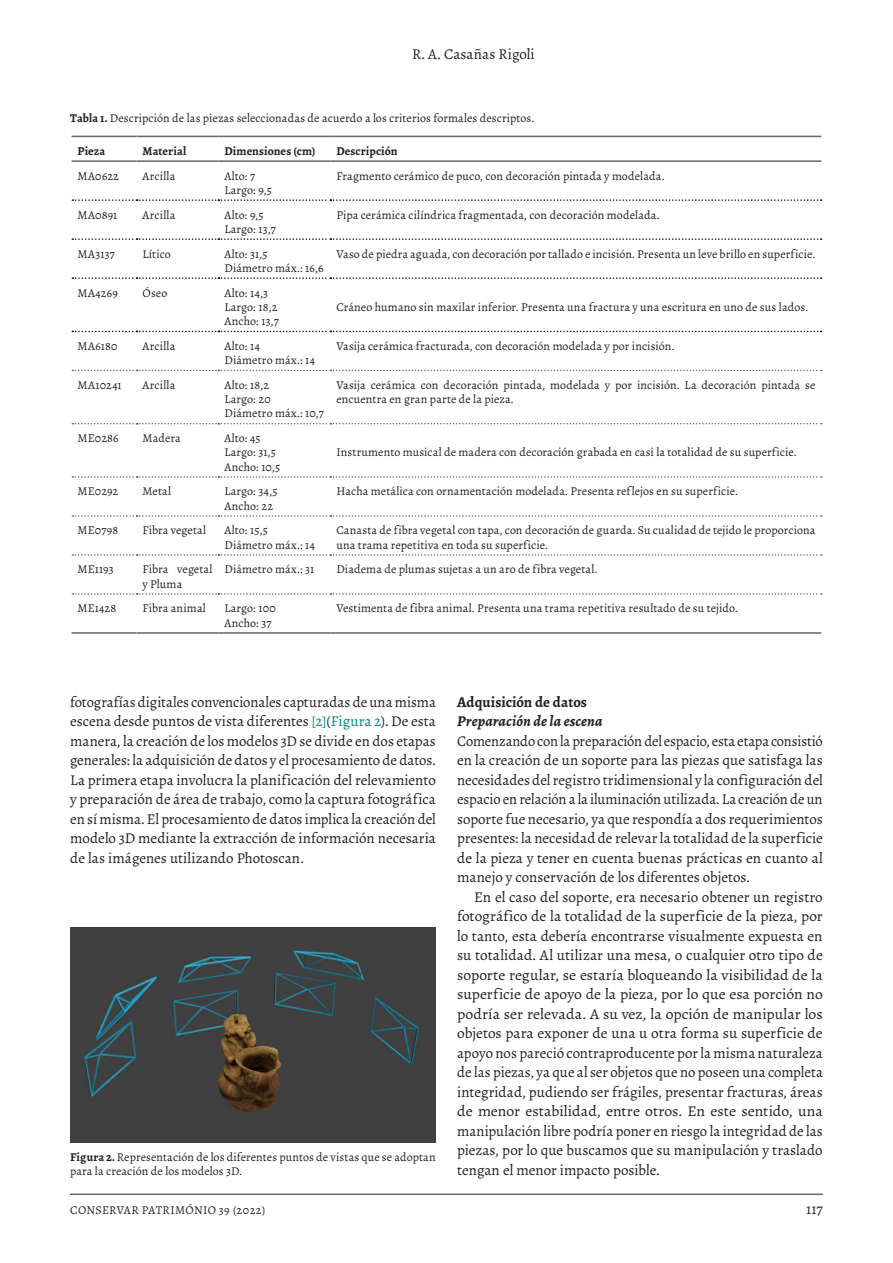
<style>
.page{position:relative;width:893px;height:1263px;background:#fff}
.page>*{position:absolute;margin:0;border:0;box-sizing:border-box;transform-origin:0 0}
.TEXTO_ES{font:15px/19.5px "Alegreya";color:#231f20;text-align:justify}
.Parágrafo_Indentado{font:15px/19.5px "Alegreya";color:#231f20;text-align:justify}
.t1{font:italic 700 15px "Alegreya";letter-spacing:.015em;color:#231f20}
.heading_2{font:700 15px "Alegreya";color:#231f20}
.Primeiro_paragrafo{font:15px "Alegreya";color:#231f20}
.TEXTO_ENG{font:12px/14.2px "Alegreya";letter-spacing:.01em;color:#231f20}
.Notas_P_esq{font:12px/14.2px "Alegreya";letter-spacing:.005em;color:#231f20}
.TEXTO_ENG-2{font:700 12px "Alegreya";letter-spacing:.01em;color:#231f20}
.s1{font-weight:700}
.s2{color:#00867e}
</style>
<div class="page">
<hr style="left:70px;top:1194px;width:753px;height:1px;background:#231f20">
<hr style="left:72px;top:632px;width:65px;height:2px;background:#6c6d70">
<hr style="left:137px;top:632px;width:81px;height:2px;background:#6c6d70">
<hr style="left:218px;top:632px;width:112px;height:2px;background:#6c6d70">
<hr style="left:330px;top:632px;width:491px;height:2px;background:#6c6d70">
<svg style="left:72px;top:199px;width:750px;height:2px"></svg>
<svg style="left:72px;top:238px;width:750px;height:2px"></svg>
<svg style="left:72px;top:277px;width:750px;height:2px"></svg>
<svg style="left:72px;top:331px;width:750px;height:1px"></svg>
<hr style="left:72px;top:136px;width:65px;height:1px;background:#6c6d70">
<hr style="left:137px;top:136px;width:81px;height:1px;background:#6c6d70">
<hr style="left:218px;top:136px;width:112px;height:1px;background:#6c6d70">
<hr style="left:330px;top:136px;width:491px;height:1px;background:#6c6d70">
<hr style="left:72px;top:160px;width:65px;height:2px;background:#6c6d70">
<hr style="left:137px;top:160px;width:81px;height:2px;background:#6c6d70">
<hr style="left:218px;top:160px;width:112px;height:2px;background:#6c6d70">
<hr style="left:330px;top:160px;width:491px;height:2px;background:#6c6d70">
<svg style="left:72px;top:370px;width:750px;height:1px"></svg>
<svg style="left:72px;top:423px;width:750px;height:1px"></svg>
<svg style="left:72px;top:476px;width:750px;height:2px"></svg>
<svg style="left:72px;top:515px;width:750px;height:2px"></svg>
<svg style="left:72px;top:554px;width:750px;height:2px"></svg>
<svg style="left:72px;top:593px;width:750px;height:2px"></svg>
<img style="left:70px;top:927px;width:366px;height:215px">
<p class="Primeiro_paragrafo" style="left:412px;top:44px;width:124px">R. A. Casañas Rigoli</p>
<p class="Notas_P_esq" style="left:70px;top:111px;width:466px"><span class="s1">Tabla 1.</span> Descripción de las piezas seleccionadas de acuerdo a los criterios formales descriptos.</p>
<p class="TEXTO_ENG-2" style="left:78px;top:143px;width:29px">Pieza</p>
<p class="TEXTO_ENG-2" style="left:143px;top:143px;width:45px">Material</p>
<p class="TEXTO_ENG-2" style="left:224px;top:143px;width:93px">Dimensiones (cm)</p>
<p class="TEXTO_ENG-2" style="left:336px;top:143px;width:63px">Descripción</p>
<p class="TEXTO_ENG" style="left:78px;top:169px;width:43px">MA0622</p>
<p class="TEXTO_ENG" style="left:143px;top:169px;width:34px">Arcilla</p>
<p class="TEXTO_ENG" style="left:224px;top:169px;width:32px">Alto: 7</p>
<p class="TEXTO_ENG" style="left:224px;top:183px;width:49px">Largo: 9,5</p>
<p class="TEXTO_ENG" style="left:336px;top:169px;width:330px">Fragmento cerámico de puco, con decoración pintada y modelada.</p>
<p class="TEXTO_ENG" style="left:78px;top:208px;width:41px">MA0891</p>
<p class="TEXTO_ENG" style="left:143px;top:208px;width:34px">Arcilla</p>
<p class="TEXTO_ENG" style="left:224px;top:208px;width:41px">Alto: 9,5</p>
<p class="TEXTO_ENG" style="left:224px;top:222px;width:53px">Largo: 13,7</p>
<p class="TEXTO_ENG" style="left:336px;top:208px;width:325px">Pipa cerámica cilíndrica fragmentada, con decoración modelada.</p>
<p class="TEXTO_ENG" style="left:78px;top:247px;width:39px">MA3137</p>
<p class="TEXTO_ENG" style="left:143px;top:247px;width:30px">Lítico</p>
<p class="TEXTO_ENG" style="left:224px;top:247px;width:45px">Alto: 31,5</p>
<p class="TEXTO_ENG" style="left:224px;top:261px;width:101px">Diámetro máx.: 16,6</p>
<p class="TEXTO_ENG" style="left:336px;top:247px;width:481px">Vaso de piedra aguada, con decoración por tallado e incisión. Presenta un leve brillo en superficie.</p>
<p class="TEXTO_ENG" style="left:78px;top:286px;width:42px">MA4269</p>
<p class="TEXTO_ENG" style="left:143px;top:286px;width:26px">Óseo</p>
<p class="TEXTO_ENG" style="left:224px;top:286px;width:45px">Alto: 14,3</p>
<p class="TEXTO_ENG" style="left:224px;top:300px;width:55px">Largo: 18,2</p>
<p class="TEXTO_ENG" style="left:224px;top:314px;width:56px">Ancho: 13,7</p>
<p class="TEXTO_ENG" style="left:336px;top:300px;width:473px">Cráneo humano sin maxilar inferior. Presenta una fractura y una escritura en uno de sus lados.</p>
<p class="TEXTO_ENG" style="left:78px;top:339px;width:41px">MA6180</p>
<p class="TEXTO_ENG" style="left:143px;top:339px;width:34px">Arcilla</p>
<p class="TEXTO_ENG" style="left:224px;top:339px;width:37px">Alto: 14</p>
<p class="TEXTO_ENG" style="left:224px;top:353px;width:92px">Diámetro máx.: 14</p>
<p class="TEXTO_ENG" style="left:336px;top:339px;width:340px">Vasija cerámica fracturada, con decoración modelada y por incisión.</p>
<p class="TEXTO_ENG" style="left:78px;top:378px;width:46px">MA10241</p>
<p class="TEXTO_ENG" style="left:143px;top:378px;width:34px">Arcilla</p>
<p class="TEXTO_ENG" style="left:224px;top:378px;width:46px">Alto: 18,2</p>
<p class="TEXTO_ENG" style="left:224px;top:392px;width:48px">Largo: 20</p>
<p class="TEXTO_ENG" style="left:224px;top:406px;width:101px">Diámetro máx.: 10,7</p>
<p class="TEXTO_ENG" style="left:336px;top:378px;width:481px">Vasija cerámica con decoración pintada, modelada y por incisión. La decoración pintada se encuentra en gran parte de la pieza.</p>
<p class="TEXTO_ENG" style="left:78px;top:431px;width:43px">ME0286</p>
<p class="TEXTO_ENG" style="left:143px;top:431px;width:40px">Madera</p>
<p class="TEXTO_ENG" style="left:224px;top:431px;width:38px">Alto: 45</p>
<p class="TEXTO_ENG" style="left:224px;top:445px;width:53px">Largo: 31,5</p>
<p class="TEXTO_ENG" style="left:224px;top:460px;width:57px">Ancho: 10,5</p>
<p class="TEXTO_ENG" style="left:336px;top:445px;width:462px">Instrumento musical de madera con decoración grabada en casi la totalidad de su superficie.</p>
<p class="TEXTO_ENG" style="left:78px;top:484px;width:42px">ME0292</p>
<p class="TEXTO_ENG" style="left:143px;top:484px;width:30px">Metal</p>
<p class="TEXTO_ENG" style="left:224px;top:484px;width:55px">Largo: 34,5</p>
<p class="TEXTO_ENG" style="left:224px;top:499px;width:50px">Ancho: 22</p>
<p class="TEXTO_ENG" style="left:336px;top:484px;width:403px">Hacha metálica con ornamentación modelada. Presenta reflejos en su superficie.</p>
<p class="TEXTO_ENG" style="left:78px;top:523px;width:42px">ME0798</p>
<p class="TEXTO_ENG" style="left:143px;top:523px;width:65px">Fibra vegetal</p>
<p class="TEXTO_ENG" style="left:224px;top:523px;width:45px">Alto: 15,5</p>
<p class="TEXTO_ENG" style="left:224px;top:538px;width:92px">Diámetro máx.: 14</p>
<p class="TEXTO_ENG" style="left:336px;top:523px;width:481px">Canasta de fibra vegetal con tapa, con decoración de guarda. Su cualidad de tejido le proporciona una trama repetitiva en toda su superficie.</p>
<p class="TEXTO_ENG" style="left:78px;top:562px;width:38px">ME1193</p>
<p class="TEXTO_ENG" style="left:143px;top:562px;width:71px">Fibra vegetal y Pluma</p>
<p class="TEXTO_ENG" style="left:224px;top:562px;width:92px">Diámetro máx.: 31</p>
<p class="TEXTO_ENG" style="left:336px;top:562px;width:263px">Diadema de plumas sujetas a un aro de fibra vegetal.</p>
<p class="TEXTO_ENG" style="left:78px;top:601px;width:40px">ME1428</p>
<p class="TEXTO_ENG" style="left:143px;top:601px;width:65px">Fibra animal</p>
<p class="TEXTO_ENG" style="left:224px;top:601px;width:53px">Largo: 100</p>
<p class="TEXTO_ENG" style="left:224px;top:616px;width:48px">Ancho: 37</p>
<p class="TEXTO_ENG" style="left:336px;top:601px;width:403px">Vestimenta de fibra animal. Presenta una trama repetitiva resultado de su tejido.</p>
<p class="TEXTO_ES" style="left:70px;top:692px;width:367px">fotografías digitales convencionales capturadas de una misma escena desde puntos de vista diferentes <span class="s2">[2]</span>(<span class="s2">Figura 2</span>). De esta manera, la creación de los modelos 3D se divide en dos etapas generales: la adquisición de datos y el procesamiento de datos.<br>La primera etapa involucra la planificación del relevamiento y preparación de área de trabajo, como la captura fotográfica en sí misma. El procesamiento de datos implica la creación del modelo 3D mediante la extracción de información necesaria de las imágenes utilizando Photoscan.</p>
<p class="Notas_P_esq" style="left:70px;top:1150px;width:367px"><span class="s1">Figura 2.</span> Representación de los diferentes puntos de vistas que se adoptan para la creación de los modelos 3D.</p>
<p class="heading_2" style="left:457px;top:692px;width:131px">Adquisición de datos</p>
<p class="t1" style="left:457px;top:711px;width:147px">Preparación de la escena</p>
<p class="TEXTO_ES" style="left:457px;top:731px;width:367px">Comenzando con la preparación del espacio, esta etapa consistió en la creación de un soporte para las piezas que satisfaga las necesidades del registro tridimensional y la configuración del espacio en relación a la iluminación utilizada. La creación de un soporte fue necesario, ya que respondía a dos requerimientos presentes: la necesidad de relevar la totalidad de la superficie de la pieza y tener en cuenta buenas prácticas en cuanto al manejo y conservación de los diferentes objetos.</p>
<p class="Parágrafo_Indentado" style="left:457px;top:887px;width:367px;text-indent:17px">En el caso del soporte, era necesario obtener un registro fotográfico de la totalidad de la superficie de la pieza, por lo tanto, esta debería encontrarse visualmente expuesta en su totalidad. Al utilizar una mesa, o cualquier otro tipo de soporte regular, se estaría bloqueando la visibilidad de la superficie de apoyo de la pieza, por lo que esa porción no podría ser relevada. A su vez, la opción de manipular los objetos para exponer de una u otra forma su superficie de apoyo nos pareció contraproducente por la misma naturaleza de las piezas, ya que al ser objetos que no poseen una completa integridad, pudiendo ser frágiles, presentar fracturas, áreas de menor estabilidad, entre otros. En este sentido, una manipulación libre podría poner en riesgo la integridad de las piezas, por lo que buscamos que su manipulación y traslado tengan el menor impacto posible.</p>
<p class="TEXTO_ENG" style="left:70px;top:1203px;width:197px">CONSERVAR PATRIMÓNIO 39 (2022)</p>
<p class="Parágrafo_Indentado" style="left:806px;top:1199px;width:18px">117</p>
</div>
